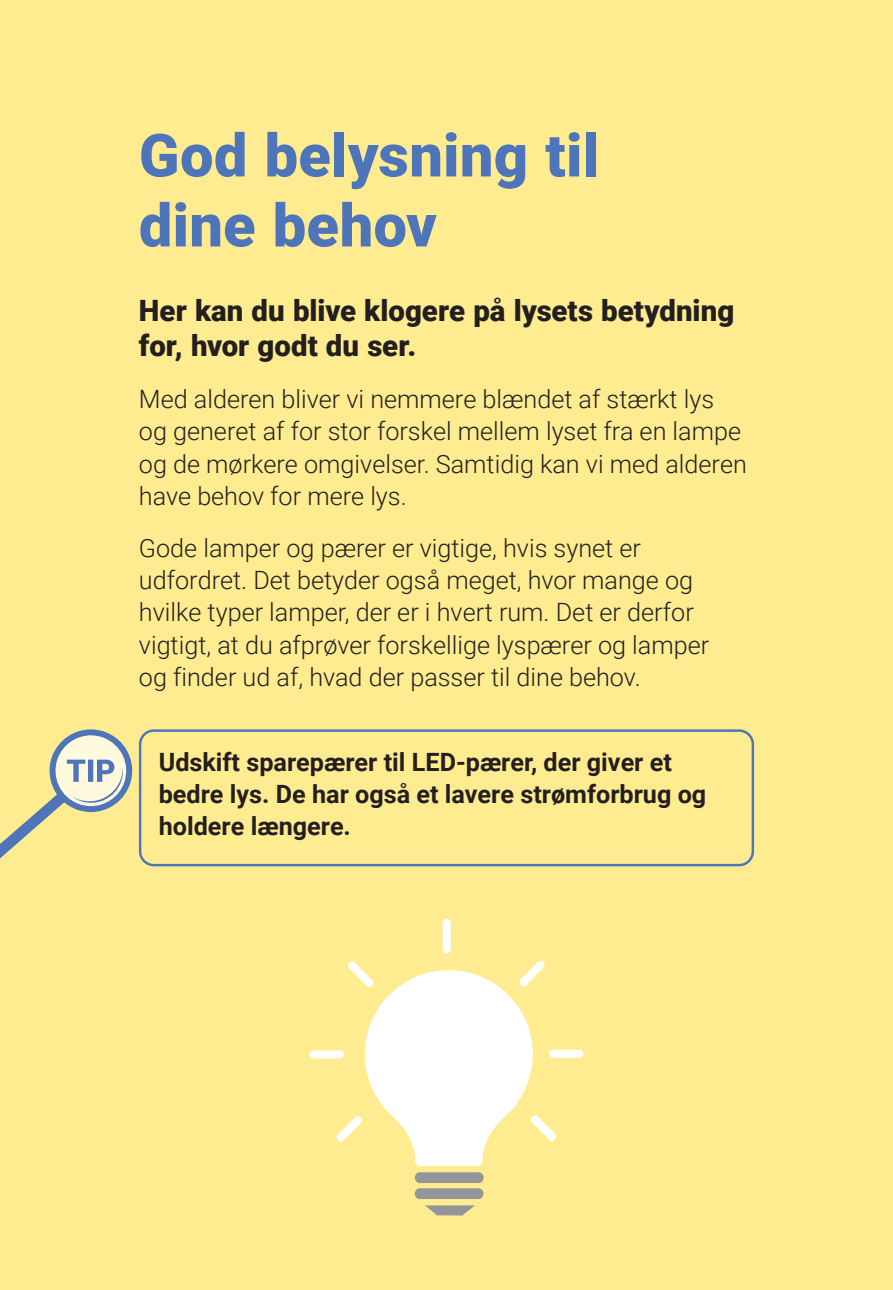
<style>
.page{position:relative;width:893px;height:1290px;background:#ffec90}
.page>*{position:absolute;margin:0;border:0;box-sizing:border-box;transform-origin:0 0}
.t1{font:900 59.5px/70px "Roboto";letter-spacing:.005em;color:#4e74ba}
.t2{font:900 29.4px/35px "Roboto";color:#231f20}
.t3{font:300 25.2px/32.2px "Roboto";color:#231f20}
.t4{font:700 25.2px/32.2px "Roboto";color:#231f20}
</style>
<div class="page">
<div style="left:415px;top:1172px;width:69px;height:11px;background:#939598;border-radius:5px"></div>
<div style="left:415px;top:1188px;width:69px;height:11px;background:#939598;border-radius:5px"></div>
<svg style="left:425px;top:1205px;width:50px;height:10px"></svg>
<div style="left:549px;top:1050px;width:34px;height:8px;background:#fff;border-radius:4px"></div>
<div style="left:443px;top:919px;width:8px;height:34px;background:#fff;border-radius:4px"></div>
<div style="left:310px;top:1050px;width:34px;height:8px;background:#fff;border-radius:4px"></div>
<svg style="left:336px;top:961px;width:221px;height:205px"></svg>
<div style="left:139px;top:729px;width:615px;height:137px;border:2px solid #4e74ba;border-radius:14px"></div>
<svg style="left:0;top:729px;width:133px;height:130px"></svg>
<h1 class="t1" style="left:139px;top:118px;width:461px">God belysning til dine behov</h1>
<p class="t2" style="left:139px;top:292px;width:597px">Her kan du blive klogere på lysets betydning for, hvor godt du ser.</p>
<p class="t3" style="left:139px;top:382px;width:609px">Med alderen bliver vi nemmere blændet af stærkt lys og generet af for stor forskel mellem lyset fra en lampe og de mørkere omgivelser. Samtidig kan vi med alderen have behov for mere lys.</p>
<p class="t3" style="left:139px;top:531px;width:572px">Gode lamper og pærer er vigtige, hvis synet er udfordret. Det betyder også meget, hvor mange og hvilke typer lamper, der er i hvert rum. Det er derfor vigtigt, at du afprøver forskellige lyspærer og lamper og finder ud af, hvad der passer til dine behov.</p>
<p class="t4" style="left:159px;top:745px;width:549px">Udskift sparepærer til LED-pærer, der giver et bedre lys. De har også et lavere strømforbrug og holdere længere.</p>
</div>
